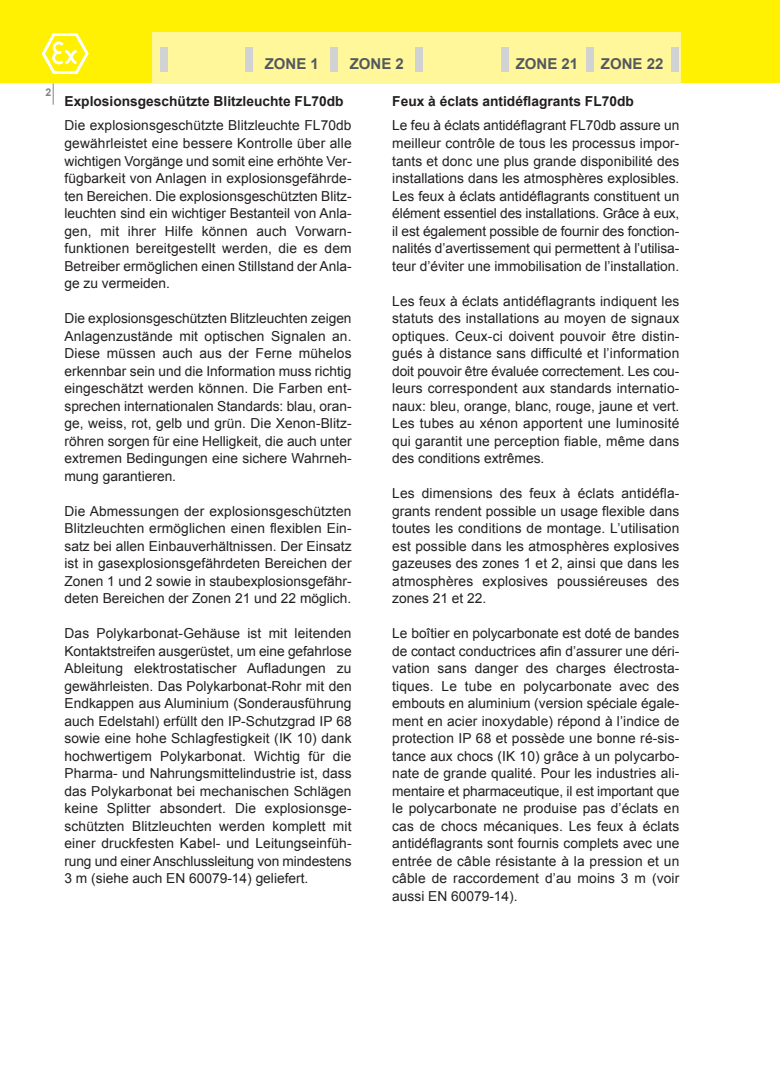
<style>
.page{position:relative;width:780px;height:1088px;background:#fff}
.page>*{position:absolute;margin:0;border:0;box-sizing:border-box;transform-origin:0 0}
.t1{font:700 15px "Arial";color:#535860}
.t2{font:13.75px/17.5px "Arial";color:#231f20;text-align:justify}
.t3{font:700 13.75px "Arial";color:#231f20}
.t4{font:700 10.62px "Arial";color:#808285}
</style>
<div class="page">
<div style="left:1px;top:0;width:779px;height:83px;background:#fff101"></div>
<svg style="left:53px;top:83px;width:1px;height:22px"></svg>
<div style="left:152px;top:32px;width:528px;height:51px;background:#fff79a"></div>
<svg style="left:160px;top:47px;width:8px;height:3px"></svg>
<svg style="left:246px;top:47px;width:7px;height:3px"></svg>
<svg style="left:331px;top:47px;width:7px;height:3px"></svg>
<svg style="left:416px;top:47px;width:7px;height:3px"></svg>
<svg style="left:501px;top:47px;width:7px;height:3px"></svg>
<svg style="left:586px;top:47px;width:7px;height:3px"></svg>
<svg style="left:671px;top:47px;width:7px;height:3px"></svg>
<div style="left:160px;top:50px;width:8px;height:22px;background:#d1d2d4"></div>
<div style="left:246px;top:50px;width:7px;height:22px;background:#d1d2d4"></div>
<div style="left:331px;top:50px;width:7px;height:22px;background:#d1d2d4"></div>
<div style="left:416px;top:50px;width:7px;height:22px;background:#d1d2d4"></div>
<div style="left:501px;top:50px;width:7px;height:22px;background:#d1d2d4"></div>
<div style="left:586px;top:50px;width:7px;height:22px;background:#d1d2d4"></div>
<div style="left:671px;top:50px;width:7px;height:22px;background:#d1d2d4"></div>
<svg style="left:41px;top:33px;width:48px;height:41px"></svg>
<p class="t4" style="left:45px;top:86px;width:7px">2</p>
<p class="t1" style="left:265px;top:55px;width:56px">ZONE 1</p>
<p class="t1" style="left:350px;top:55px;width:56px">ZONE 2</p>
<p class="t1" style="left:515px;top:55px;width:64px">ZONE 21</p>
<p class="t1" style="left:600px;top:55px;width:64px">ZONE 22</p>
<p class="t3" style="left:64px;top:93px;width:280px">Explosionsgeschützte Blitzleuchte FL70db</p>
<p class="t2" style="left:64px;top:117px;width:289px">Die explosionsgeschützte Blitzleuchte FL70db gewährleistet eine bessere Kontrolle über alle wichtigen Vorgänge und somit eine erhöhte Ver&shy;fügbarkeit von Anlagen in explosionsgefährde&shy;ten Bereichen. Die explosionsgeschützten Blitz&shy;leuchten sind ein wichtiger Bestanteil von Anla&shy;gen, mit ihrer Hilfe können auch Vorwarn&shy;funktionen bereitgestellt werden, die es dem Betreiber ermöglichen einen Stillstand der Anla&shy;ge zu vermeiden.</p>
<p class="t2" style="left:64px;top:309px;width:289px">Die explosionsgeschützten Blitzleuchten zeigen Anlagenzustände mit optischen Signalen an.<br>Diese müssen auch aus der Ferne mühelos erkennbar sein und die Information muss richtig eingeschätzt werden können. Die Farben ent&shy;sprechen internationalen Standards: blau, oran&shy;ge, weiss, rot, gelb und grün. Die Xenon-Blitz&shy;röhren sorgen für eine Helligkeit, die auch unter extremen Bedingungen eine sichere Wahrneh&shy;mung garantieren.</p>
<p class="t2" style="left:64px;top:502px;width:289px">Die Abmessungen der explosionsgeschützten Blitzleuchten ermöglichen einen flexiblen Ein&shy;satz bei allen Einbauverhältnissen. Der Einsatz ist in gasexplosionsgefährdeten Bereichen der Zonen 1 und 2 sowie in staubexplosionsgefähr&shy;deten Bereichen der Zonen 21 und 22 möglich.</p>
<p class="t2" style="left:64px;top:624px;width:289px">Das Polykarbonat-Gehäuse ist mit leitenden Kontaktstreifen ausgerüstet, um eine gefahrlose Ableitung elektrostatischer Aufladungen zu gewährleisten. Das Polykarbonat-Rohr mit den Endkappen aus Aluminium (Sonderausführung auch Edelstahl) erfüllt den IP-Schutzgrad IP 68 sowie eine hohe Schlagfestigkeit (IK 10) dank hochwertigem Polykarbonat. Wichtig für die Pharma- und Nahrungsmittelindustrie ist, dass das Polykarbonat bei mechanischen Schlägen keine Splitter absondert. Die explosionsge&shy;schützten Blitzleuchten werden komplett mit einer druckfesten Kabel- und Leitungseinfüh&shy;rung und einer Anschlussleitung von mindestens 3 m (siehe auch EN 60079-14) geliefert.</p>
<p class="t3" style="left:392px;top:93px;width:243px">Feux à éclats antidéflagrants FL70db</p>
<p class="t2" style="left:392px;top:117px;width:289px">Le feu à éclats antidéflagrant FL70db assure un meilleur contrôle de tous les processus impor&shy;tants et donc une plus grande disponibilité des installations dans les atmosphères explosibles.<br>Les feux à éclats antidéflagrants constituent un élément essentiel des installations. Grâce à eux, il est également possible de fournir des fonction&shy;nalités d’avertissement qui permettent à l’utilisa&shy;teur d’éviter une immobilisation de l’installation.</p>
<p class="t2" style="left:392px;top:292px;width:289px">Les feux à éclats antidéflagrants indiquent les statuts des installations au moyen de signaux optiques. Ceux-ci doivent pouvoir être distin&shy;gués à distance sans difficulté et l’information doit pouvoir être évaluée correctement. Les cou&shy;leurs correspondent aux standards internatio&shy;naux: bleu, orange, blanc, rouge, jaune et vert.<br>Les tubes au xénon apportent une luminosité qui garantit une perception fiable, même dans des conditions extrêmes.</p>
<p class="t2" style="left:392px;top:484px;width:289px">Les dimensions des feux à éclats antidéfla&shy;grants rendent possible un usage flexible dans toutes les conditions de montage. L’utilisation est possible dans les atmosphères explosives gazeuses des zones 1 et 2, ainsi que dans les atmosphères explosives poussiéreuses des zones 21 et 22.</p>
<p class="t2" style="left:392px;top:624px;width:289px">Le boîtier en polycarbonate est doté de bandes de contact conductrices afin d’assurer une déri&shy;vation sans danger des charges électrosta&shy;tiques. Le tube en polycarbonate avec des embouts en aluminium (version spéciale égale&shy;ment en acier inoxydable) répond à l’indice de protection IP 68 et possède une bonne ré-sis&shy;tance aux chocs (IK 10) grâce à un polycarbo&shy;nate de grande qualité. Pour les industries ali&shy;mentaire et pharmaceutique, il est important que le polycarbonate ne produise pas d’éclats en cas de chocs mécaniques. Les feux à éclats antidéflagrants sont fournis complets avec une entrée de câble résistante à la pression et un câble de raccordement d’au moins 3 m (voir aussi EN 60079-14).</p>
</div>
